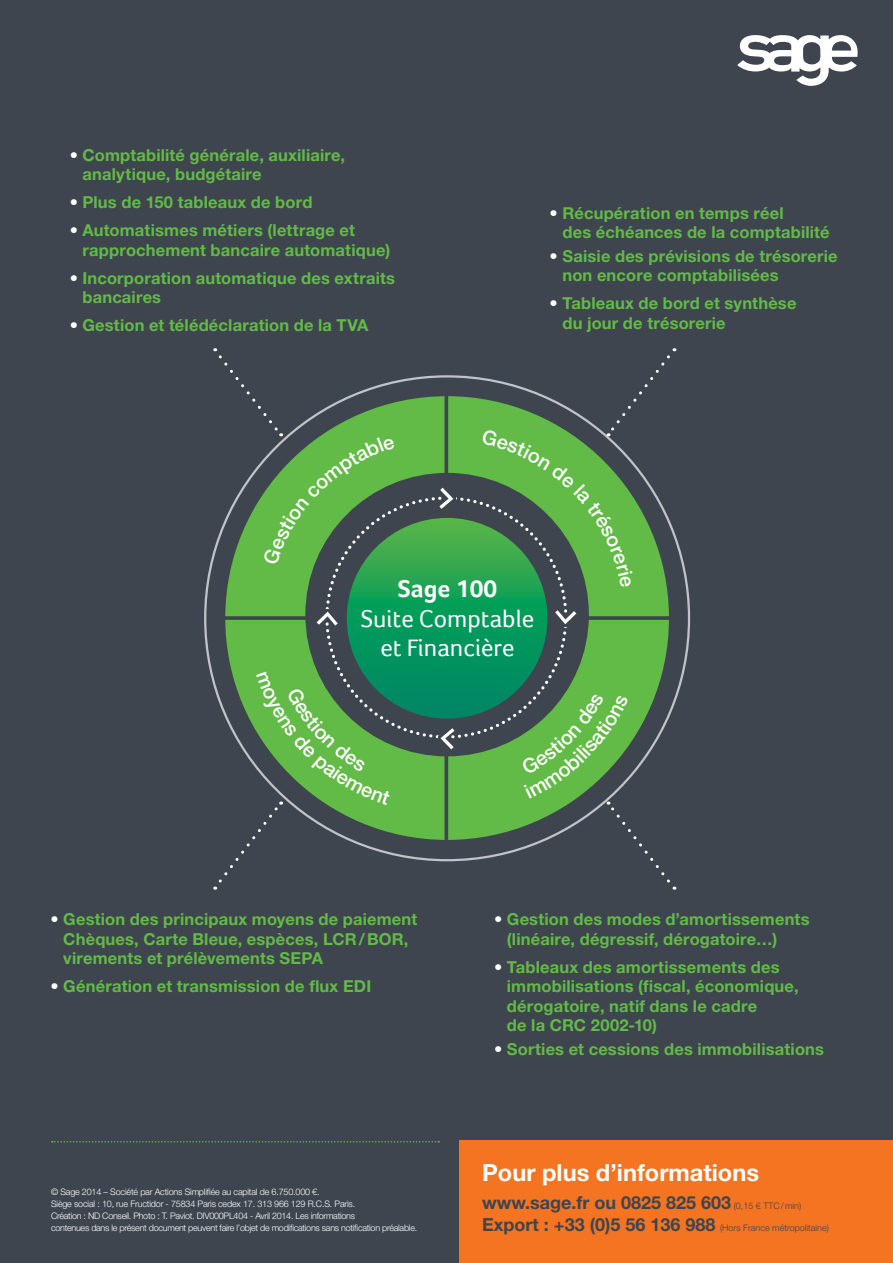
<style>
.page{position:relative;width:893px;height:1263px;background:#3f454f}
.page>*{position:absolute;margin:0;border:0;box-sizing:border-box;transform-origin:0 0}
.t1{font:24.9px/29.4px "Foco";color:#fff;text-align:center}
.t2{font:700 24.9px "Foco";color:#fff}
.t3{font:700 23.55px "Helvetica Neue LT Std";color:#fff}
.t4{font:700 18px "Helvetica Neue LT Std";color:#3f454f}
.t5{font:700 16.5px/19.5px "Helvetica Neue LT Std";letter-spacing:.01em;color:#62bb46}
.t6{font:300 9px/12px "Helvetica Neue LT Std";letter-spacing:-.03em;color:#fff}
.t7{font:300 9px "Helvetica Neue LT Std";color:#3f454f}
.s1{color:#fff}
.s2{font-weight:300;font-size:9px}
.s3{font-weight:700;font-size:18px}
</style>
<div class="page">
<div style="left:459px;top:1141px;width:434px;height:122px;background:#f47421"></div>
<svg style="left:52px;top:1141px;width:387px;height:1px"></svg>
<svg style="left:737px;top:35px;width:121px;height:51px"></svg>
<svg style="left:215px;top:348px;width:460px;height:542px"></svg>
<p class="t5" style="left:83px;top:145px;width:264px;text-indent:-13px"><span class="s1">•</span> Comptabilité générale, auxiliaire, analytique, budgétaire</p>
<p class="t5" style="left:70px;top:192px;width:244px"><span class="s1">•</span> Plus de 150 tableaux de bord</p>
<p class="t5" style="left:83px;top:220px;width:309px;text-indent:-13px"><span class="s1">•</span> Automatismes métiers (lettrage et rapprochement bancaire automatique)</p>
<p class="t5" style="left:83px;top:268px;width:314px;text-indent:-13px"><span class="s1">•</span> Incorporation automatique des extraits bancaires</p>
<p class="t5" style="left:70px;top:315px;width:300px"><span class="s1">•</span> Gestion et télédéclaration de la TVA</p>
<p class="t5" style="left:562px;top:203px;width:269px;text-indent:-13px"><span class="s1">•</span> Récupération en temps réel<br>des échéances de la comptabilité</p>
<p class="t5" style="left:562px;top:246px;width:277px;text-indent:-13px"><span class="s1">•</span> Saisie des prévisions de trésorerie non encore comptabilisées</p>
<p class="t5" style="left:562px;top:293px;width:235px;text-indent:-13px"><span class="s1">•</span> Tableaux de bord et synthèse du jour de trésorerie</p>
<h1 class="t2" style="left:398px;top:574px;width:101px">Sage 100</h1>
<h1 class="t1" style="left:361px;top:603px;width:175px">Suite Comptable et Financière</h1>
<p class="t5" style="left:63px;top:909px;width:355px;text-indent:-13px"><span class="s1">•</span> Gestion des principaux moyens de paiement<br>Chèques, Carte Bleue, espèces, LCR/BOR, virements et prélèvements SEPA</p>
<p class="t5" style="left:50px;top:976px;width:322px"><span class="s1">•</span> Génération et transmission de flux EDI</p>
<p class="t6" style="left:51px;top:1186px;width:368px">© Sage 2014 – Société par Actions Simplifiée au capital de 6.750.000 €.<br>Siège social : 10, rue Fructidor - 75834 Paris cedex 17. 313 966 129 R.C.S. Paris.<br>Création : ND Conseil. Photo : T. Paviot. DIV000PL404 - Avril 2014. Les informations<br>contenues dans le présent document peuvent faire l’objet de modifications sans notification préalable.</p>
<p class="t5" style="left:507px;top:909px;width:304px;text-indent:-13px"><span class="s1">•</span> Gestion des modes d’amortissements (linéaire, dégressif, dérogatoire…)</p>
<p class="t5" style="left:507px;top:956px;width:293px;text-indent:-13px"><span class="s1">•</span> Tableaux des amortissements des immobilisations (fiscal, économique, dérogatoire, natif dans le cadre<br>de la CRC 2002-10)</p>
<p class="t5" style="left:494px;top:1039px;width:331px"><span class="s1">•</span> Sorties et cessions des immobilisations</p>
<h2 class="t3" style="left:482px;top:1157px;width:278px">Pour plus d’informations</h2>
<p class="t4" style="left:482px;top:1191px;width:321px">www.sage.fr ou 0825 825 603 <span class="s2">(0,15 € TTC/min)</span></p>
<p class="t7" style="left:482px;top:1222px;width:348px"><span class="s3">Export : +33 (0)5 56 136 988</span> (Hors France métropolitaine)</p>
</div>
